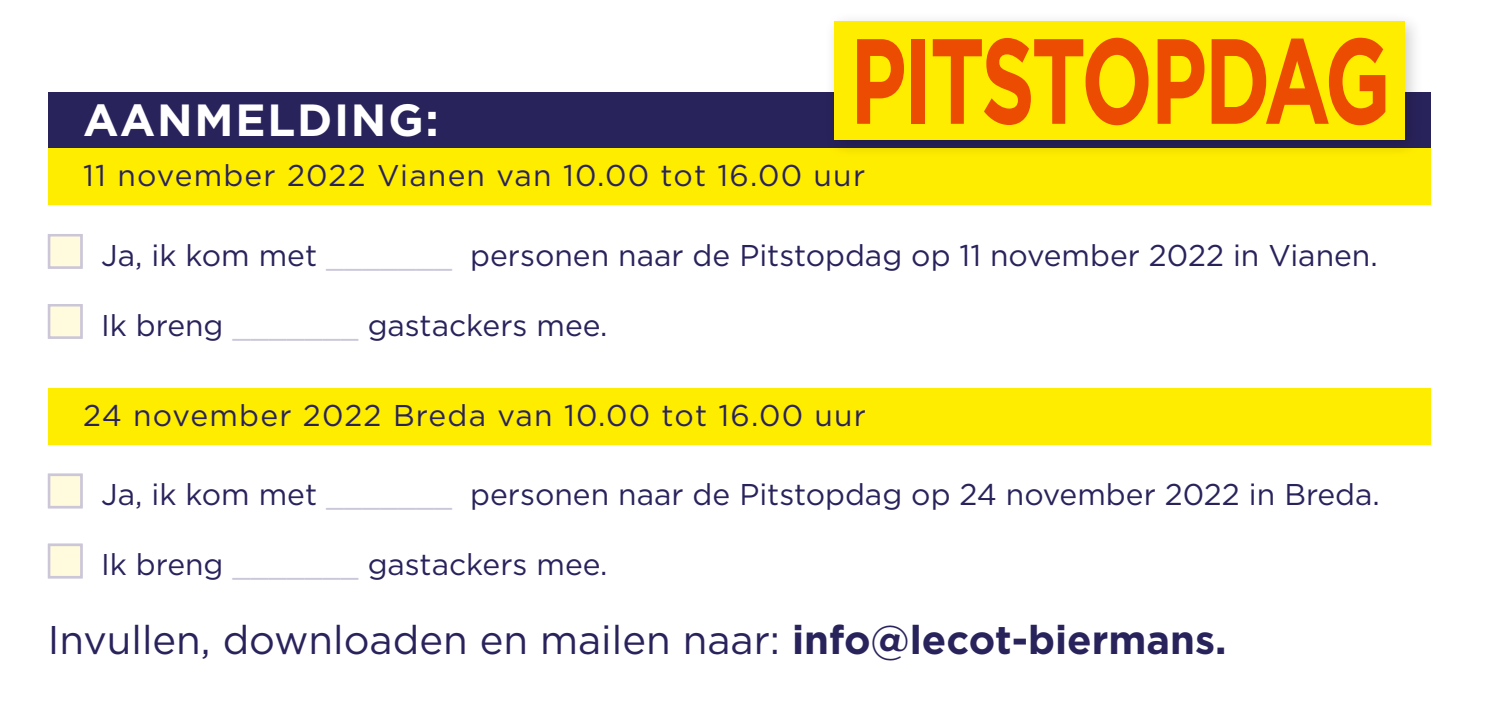
<style>
.page{position:relative;width:1489px;height:702px;background:#fff}
.page>*{position:absolute;margin:0;border:0;box-sizing:border-box;transform-origin:0 0}
.t1{font:700 120.75px "Gotham";letter-spacing:-.045em;color:#ec4c02;scale:.7 1}
.t2{font:700 45px "Gotham";letter-spacing:.04em;color:#fff}
.t3{font:40px "Gotham";color:#29235c}
.t4{font:30px "Gotham";color:#29235c}
.t5{font:30px "Gotham";letter-spacing:.04em;color:#29235c}
.s1{color:#cbc6d8}
.s2{font-weight:700}
</style>
<div class="page">
<div style="left:48px;top:92px;width:1382px;height:57px;background:#29235c"></div>
<div style="left:48px;top:149px;width:1382px;height:56px;background:#ffed00"></div>
<div style="left:48px;top:388px;width:1382px;height:57px;background:#ffed00"></div>
<div style="left:48px;top:234px;width:35px;height:35px;background:#fffbdc;border:2px solid #cbc6d8"></div>
<div style="left:48px;top:304px;width:35px;height:35px;background:#fffbdc;border:2px solid #cbc6d8"></div>
<div style="left:48px;top:473px;width:35px;height:35px;background:#fffbdc;border:2px solid #cbc6d8"></div>
<div style="left:48px;top:543px;width:35px;height:35px;background:#fffbdc;border:2px solid #cbc6d8"></div>
<div style="left:823px;top:11px;width:600px;height:149px;background:#000;opacity:.2"></div>
<div style="left:833px;top:21px;width:571px;height:119px;background:#ffed00"></div>
<h1 class="t1" style="left:850px;top:1px;width:774px">PITSTOPDAG</h1>
<h2 class="t2" style="left:83px;top:90px;width:357px">AANMELDING:</h2>
<p class="t5" style="left:83px;top:157px;width:783px">11 november 2022 Vianen van 10.00 tot 16.00 uur</p>
<p class="t4" style="left:101px;top:236px;width:1277px">Ja, ik kom met <span class="s1">_______</span> personen naar de Pitstopdag op 11 november 2022 in Vianen.</p>
<p class="t4" style="left:101px;top:306px;width:508px">Ik breng <span class="s1">_______</span> gastackers mee.</p>
<p class="t5" style="left:83px;top:396px;width:784px">24 november 2022 Breda van 10.00 tot 16.00 uur</p>
<p class="t4" style="left:101px;top:475px;width:1280px">Ja, ik kom met <span class="s1">_______</span> personen naar de Pitstopdag op 24 november 2022 in Breda.</p>
<p class="t4" style="left:101px;top:545px;width:508px">Ik breng <span class="s1">_______</span> gastackers mee.</p>
<h3 class="t3" style="left:48px;top:614px;width:1180px">Invullen, downloaden en mailen naar: <span class="s2">info@lecot-biermans.</span></h3>
</div>
